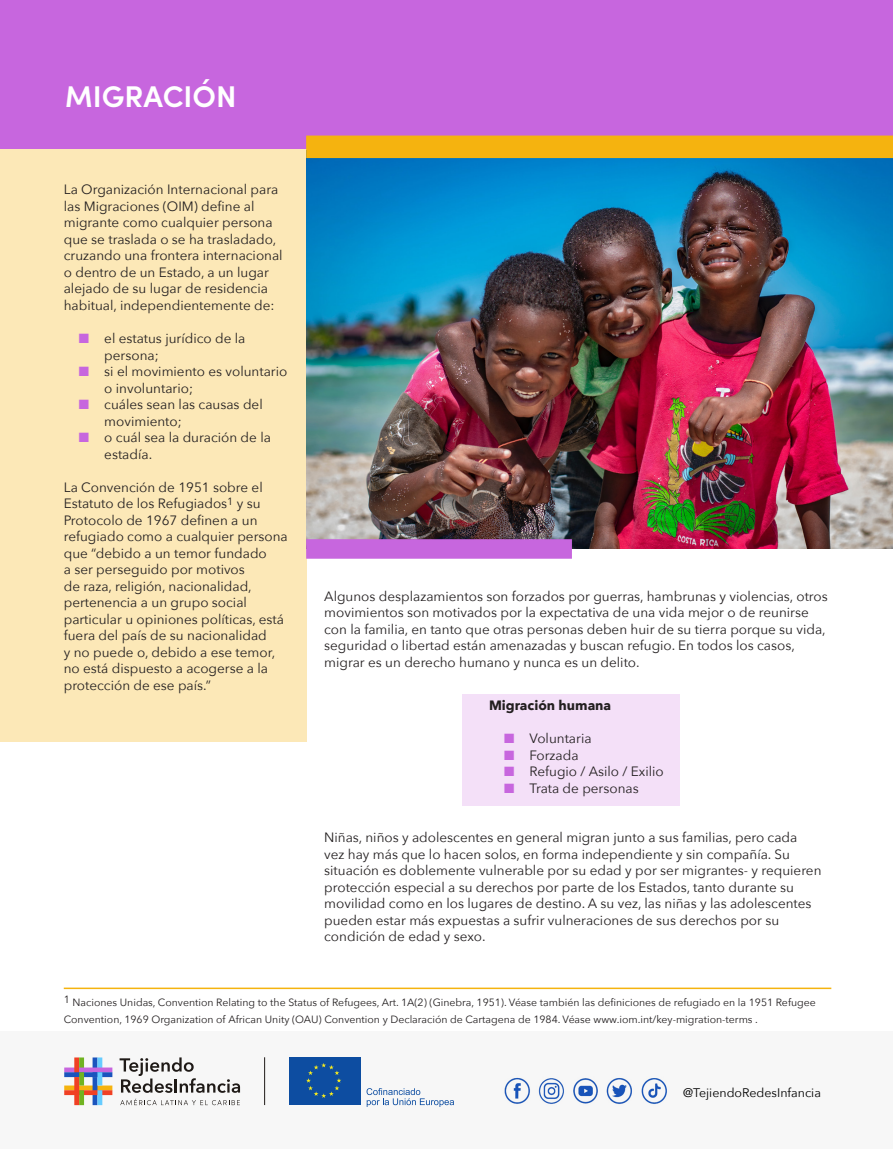
<style>
.page{position:relative;width:893px;height:1149px;background:#fff}
.page>*{position:absolute;margin:0;border:0;box-sizing:border-box;transform-origin:0 0}
.t1{font:600 30px "Sofia Pro";color:#fff}
.texto_general{font:13.5px/16.5px "Avenir Next";color:#231f20}
.texto_general-2{font:700 13.5px "Avenir Next";color:#231f20}
.t2{font:12.45px "Avenir Next";color:#000}
.nota_al_pie{font:10.5px/16.5px "Avenir Next";color:#231f20}
.s1{color:#c766de}
</style>
<div class="page">
<div style="left:0;top:0;width:893px;height:150px;background:#c766de"></div>
<div style="left:0;top:1030px;width:893px;height:118px;background:#f7f7f7"></div>
<hr style="left:264px;top:1056px;width:1px;height:48px;background:#1f1a17">
<div style="left:289px;top:1056px;width:71px;height:48px;background:#0d4da1"></div>
<svg style="left:306px;top:1063px;width:35px;height:34px"></svg>
<svg style="left:367px;top:1088px;width:87px;height:18px"></svg>
<svg style="left:64px;top:1057px;width:48px;height:47px"></svg>
<svg style="left:120px;top:1057px;width:120px;height:35px"></svg>
<svg style="left:120px;top:1098px;width:120px;height:6px"></svg>
<img style="left:504px;top:1077px;width:163px;height:27px">
<div style="left:462px;top:693px;width:218px;height:112px;background:#f4e0f8"></div>
<div style="left:0;top:149px;width:306px;height:592px;background:#fce8b7"></div>
<img style="left:306px;top:158px;width:587px;height:391px">
<div style="left:306px;top:135px;width:587px;height:23px;background:#f5b30f"></div>
<div style="left:306px;top:539px;width:266px;height:19px;background:#c766de"></div>
<hr style="left:64px;top:987px;width:767px;height:1px;background:#f5b30f">
<h1 class="t1" style="left:65px;top:73px;width:173px">MIGRACIÓN</h1>
<p class="texto_general" style="left:64px;top:181px;width:220px">La Organización Internacional para las Migraciones (OIM) define al migrante como cualquier persona que se traslada o se ha trasladado, cruzando una frontera internacional o dentro de un Estado, a un lugar alejado de su lugar de residencia habitual, independientemente de:</p>
<p class="texto_general" style="left:104px;top:329px;width:143px;text-indent:-26px"><span class="s1">■</span> el estatus jurídico de la persona;</p>
<p class="texto_general" style="left:104px;top:362px;width:185px;text-indent:-26px"><span class="s1">■</span> si el movimiento es voluntario o involuntario;</p>
<p class="texto_general" style="left:104px;top:395px;width:160px;text-indent:-26px"><span class="s1">■</span> cuáles sean las causas del movimiento;</p>
<p class="texto_general" style="left:104px;top:428px;width:168px;text-indent:-26px"><span class="s1">■</span> o cuál sea la duración de la estadía.</p>
<p class="texto_general" style="left:64px;top:478px;width:226px">La Convención de 1951 sobre el<br>Estatuto de los Refugiados<sup>1</sup> y su<br>Protocolo de 1967 definen a un refugiado como a cualquier persona que “debido a un temor fundado<br>a ser perseguido por motivos<br>de raza, religión, nacionalidad, pertenencia a un grupo social particular u opiniones políticas, está fuera del país de su nacionalidad<br>y no puede o, debido a ese temor, no está dispuesto a acogerse a la protección de ese país.”</p>
<p class="texto_general" style="left:324px;top:587px;width:505px">Algunos desplazamientos son forzados por guerras, hambrunas y violencias, otros movimientos son motivados por la expectativa de una vida mejor o de reunirse con la familia, en tanto que otras personas deben huir de su tierra porque su vida, seguridad o libertad están amenazadas y buscan refugio. En todos los casos, migrar es un derecho humano y nunca es un delito.</p>
<p class="texto_general-2" style="left:489px;top:693px;width:124px">Migración humana</p>
<p class="texto_general" style="left:504px;top:729px;width:89px"><span class="s1">■</span> Voluntaria</p>
<p class="texto_general" style="left:504px;top:746px;width:76px"><span class="s1">■</span> Forzada</p>
<p class="texto_general" style="left:504px;top:762px;width:161px"><span class="s1">■</span> Refugio / Asilo / Exilio</p>
<p class="texto_general" style="left:504px;top:779px;width:136px"><span class="s1">■</span> Trata de personas</p>
<p class="texto_general" style="left:324px;top:828px;width:499px">Niñas, niños y adolescentes en general migran junto a sus familias, pero cada<br>vez hay más que lo hacen solos, en forma independiente y sin compañía. Su situación es doblemente vulnerable por su edad y por ser migrantes- y requieren protección especial a su derechos por parte de los Estados, tanto durante su movilidad como en los lugares de destino. A su vez, las niñas y las adolescentes pueden estar más expuestas a sufrir vulneraciones de sus derechos por su condición de edad y sexo.</p>
<p class="nota_al_pie" style="left:64px;top:993px;width:753px">1 Naciones Unidas, Convention Relating to the Status of Refugees, Art. 1A(2) (Ginebra, 1951). Véase también las definiciones de refugiado en la 1951 Refugee<br>Convention, 1969 Organization of African Unity (OAU) Convention y Declaración de Cartagena de 1984. Véase www.iom.int/key-migration-terms .</p>
<p class="t2" style="left:683px;top:1081px;width:139px">@TejiendoRedesInfancia</p>
</div>
